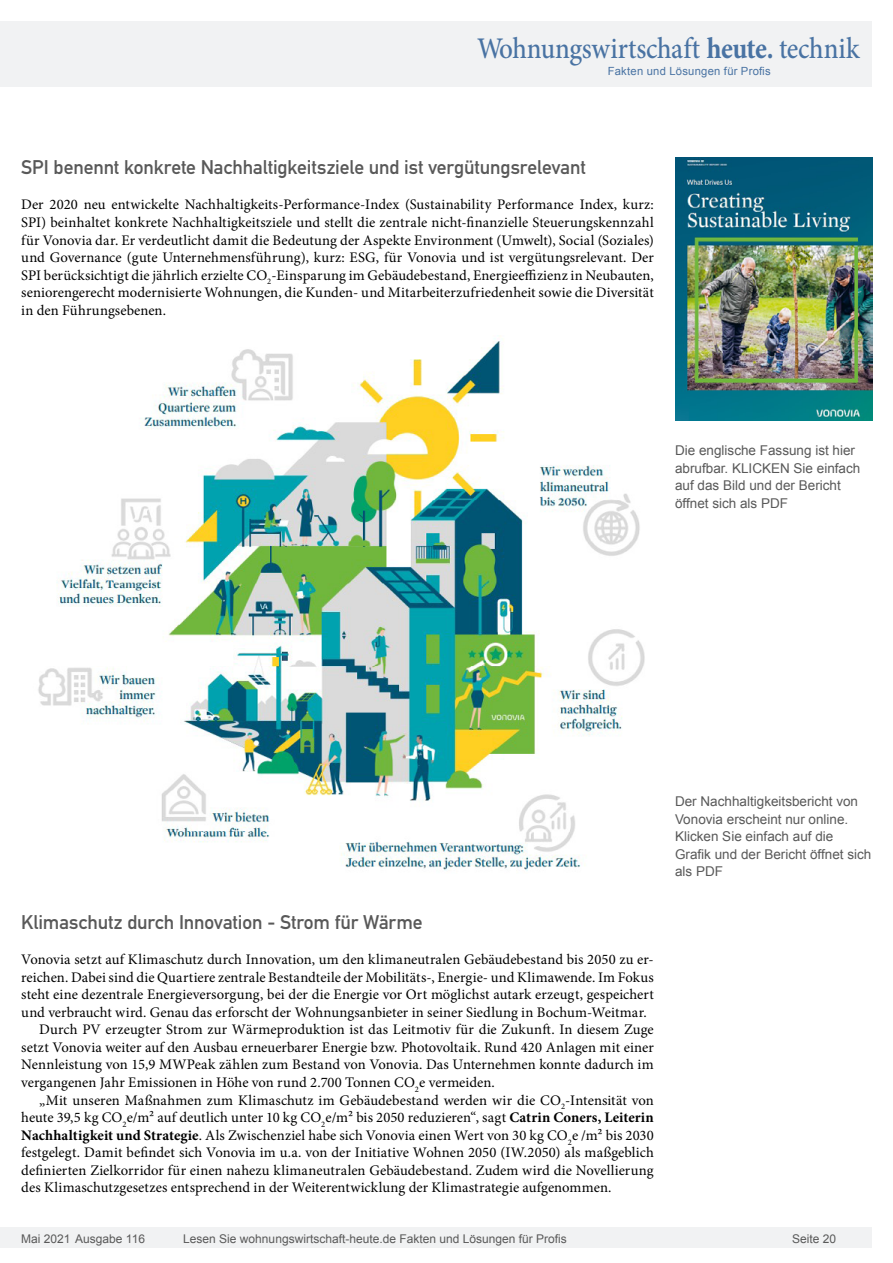
<style>
.page{position:relative;width:893px;height:1263px;background:#fff}
.page>*{position:absolute;margin:0;border:0;box-sizing:border-box;transform-origin:0 0}
.t1{font:500 30px "Minion Pro";letter-spacing:-.01em;color:#4973a3;scale:.9 1}
.Überschrift_Grau{font:19.5px "DIN Mittelschrift";letter-spacing:-.005em;color:#595959}
.Fließtext_erste_Zeil{font:14.7px/17.5px "Minion Pro";letter-spacing:.005em;color:#000;text-align:justify}
.Fliesstext{font:14.7px/17.5px "Minion Pro";color:#000;text-align:justify}
.Bildunterschrift{font:13.5px/17.5px "Arial";color:#595959}
.t2{font:12px "Arial";color:#595959}
.t3{font:11.25px "Arial";letter-spacing:.025em;color:#4973a3}
.s1{font-weight:700}
.s2{font-style:italic}
</style>
<div class="page">
<div style="left:0;top:1227px;width:872px;height:20px;background:#f1f2f3"></div>
<div style="left:0;top:21px;width:872px;height:66px;background:#f1f2f3"></div>
<img style="left:675px;top:158px;width:198px;height:262px">
<img style="left:38px;top:341px;width:607px;height:530px">
<h1 class="t1" style="left:477px;top:28px;width:426px">Wohnungswirtschaft <span class="s1">heute.</span> technik</h1>
<p class="t3" style="left:608px;top:63px;width:165px">Fakten und Lösungen für Profis</p>
<p class="Überschrift_Grau" style="left:21px;top:156px;width:566px">SPI benennt konkrete Nachhaltigkeitsziele und ist vergütungsrelevant</p>
<p class="Fließtext_erste_Zeil" style="left:21px;top:196px;width:634px">Der 2020 neu entwickelte Nachhaltigkeits-Performance-Index (Sustainability Performance Index, kurz:<br>SPI) beinhaltet konkrete Nachhaltigkeitsziele und stellt die zentrale nicht-finanzielle Steuerungskennzahl für Vonovia dar. Er verdeutlicht damit die Bedeutung der Aspekte Environment (Umwelt), Social (Soziales) und Governance (gute Unternehmensführung), kurz: ESG, für Vonovia und ist vergütungsrelevant. Der SPI berücksichtigt die jährlich erzielte CO<sub>2</sub>-Einsparung im Gebäudebestand, Energieeffizienz in Neubauten, seniorengerecht modernisierte Wohnungen, die Kunden- und Mitarbeiterzufriedenheit sowie die Diversität in den Führungsebenen.</p>
<p class="Bildunterschrift" style="left:675px;top:442px;width:187px">Die englische Fassung ist hier abrufbar. KLICKEN Sie einfach auf das Bild und der Bericht öffnet sich als PDF</p>
<p class="Überschrift_Grau" style="left:21px;top:911px;width:403px">Klimaschutz durch Innovation - Strom für Wärme</p>
<p class="Fließtext_erste_Zeil" style="left:21px;top:951px;width:634px">Vonovia setzt auf Klimaschutz durch Innovation, um den klimaneutralen Gebäudebestand bis 2050 zu er&shy;reichen. Dabei sind die Quartiere zentrale Bestandteile der Mobilitäts-, Energie- und Klimawende. Im Fokus steht eine dezentrale Energieversorgung, bei der die Energie vor Ort möglichst autark erzeugt, gespeichert und verbraucht wird. Genau das erforscht der Wohnungsanbieter in seiner Siedlung in Bochum-Weitmar.</p>
<p class="Fliesstext" style="left:21px;top:1021px;width:634px;text-indent:18px">Durch PV erzeugter Strom zur Wärmeproduktion ist das Leitmotiv für die Zukunft. In diesem Zuge setzt Vonovia weiter auf den Ausbau erneuerbarer Energie bzw. Photovoltaik. Rund 420 Anlagen mit einer Nennleistung von 15,9 MWPeak zählen zum Bestand von Vonovia. Das Unternehmen konnte dadurch im vergangenen Jahr Emissionen in Höhe von rund 2.700 Tonnen CO<sub>2</sub>e vermeiden.</p>
<p class="Fliesstext" style="left:21px;top:1091px;width:634px;text-indent:18px">„Mit unseren Maßnahmen zum Klimaschutz im Gebäudebestand werden wir die CO<sub>2</sub>-Intensität von heute 39,5 kg CO<sub>2</sub>e/m² auf deutlich unter 10 kg CO<sub>2</sub>e/m² bis 2050 reduzieren“, sagt <span class="s1">Catrin Coners, Leiterin Nachhaltigkeit und Strategie</span>. Als Zwischenziel habe sich Vonovia einen Wert von 30 kg CO<sub>2</sub>e /m² bis 2030 festgelegt. Damit befindet sich Vonovia im u.a. von der Initiative Wohnen 2050 (IW.2050) als maßgeblich definierten Zielkorridor für einen nahezu klimaneutralen Gebäudebestand. Zudem wird die Novellierung des Klimaschutzgesetzes entsprechend in der Weiterentwicklung der Klimastrategie aufgenommen.</p>
<p class="Bildunterschrift" style="left:675px;top:793px;width:198px">Der Nachhaltigkeitsbericht von<br>Vonovia erscheint nur online<span class="s2">.<br></span>Klicken Sie einfach auf die<br>Grafik und der Bericht öffnet sich als PDF</p>
<p class="t2" style="left:21px;top:1230px;width:125px">Mai 2021 Ausgabe 116</p>
<p class="t2" style="left:183px;top:1230px;width:385px">Lesen Sie wohnungswirtschaft-heute.de Fakten und Lösungen für Profis</p>
<p class="t2" style="left:792px;top:1231px;width:46px">Seite 20</p>
</div>
